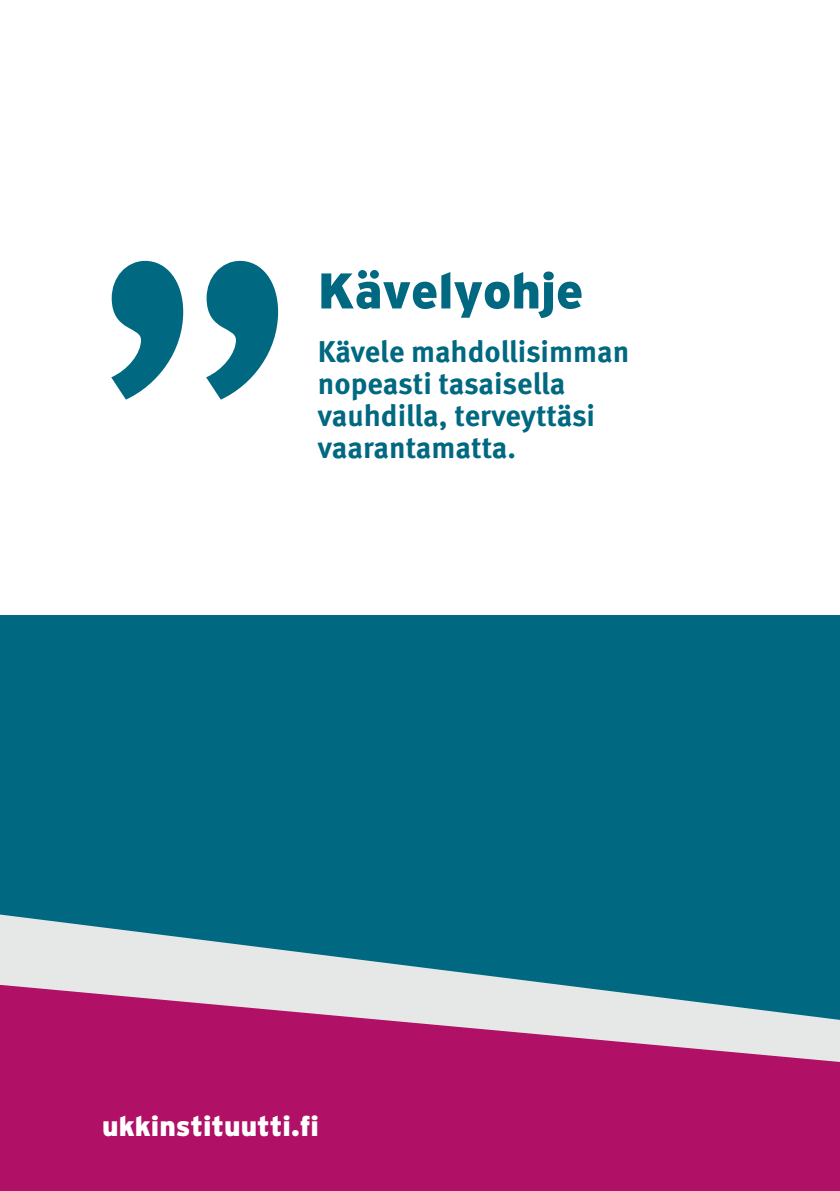
<style>
.page{position:relative;width:840px;height:1191px;background:#fff}
.page>*{position:absolute;margin:0;border:0;box-sizing:border-box;transform-origin:0 0}
.t1{font:900 50px "Interstate";color:#006881}
.t2{font:700 30px/32px "Meta OT";letter-spacing:-.005em;color:#006881}
.t3{font:900 28px "Interstate";color:#fff}
</style>
<div class="page">
<div style="left:0;top:615px;width:839px;height:576px;background:#006881"></div>
<svg style="left:111px;top:261px;width:167px;height:138px"></svg>
<svg style="left:0;top:914px;width:553px;height:70px"></svg>
<svg style="left:0;top:984px;width:839px;height:207px;background:#b3357a"></svg>
<h1 class="t1" style="left:317px;top:262px;width:267px">Kävelyohje</h1>
<p class="t2" style="left:317px;top:336px;width:313px">Kävele mahdollisimman nopeasti tasaisella vauhdilla, terveyttäsi vaarantamatta.</p>
<p class="t3" style="left:102px;top:1110px;width:218px">ukkinstituutti.fi</p>
</div>
